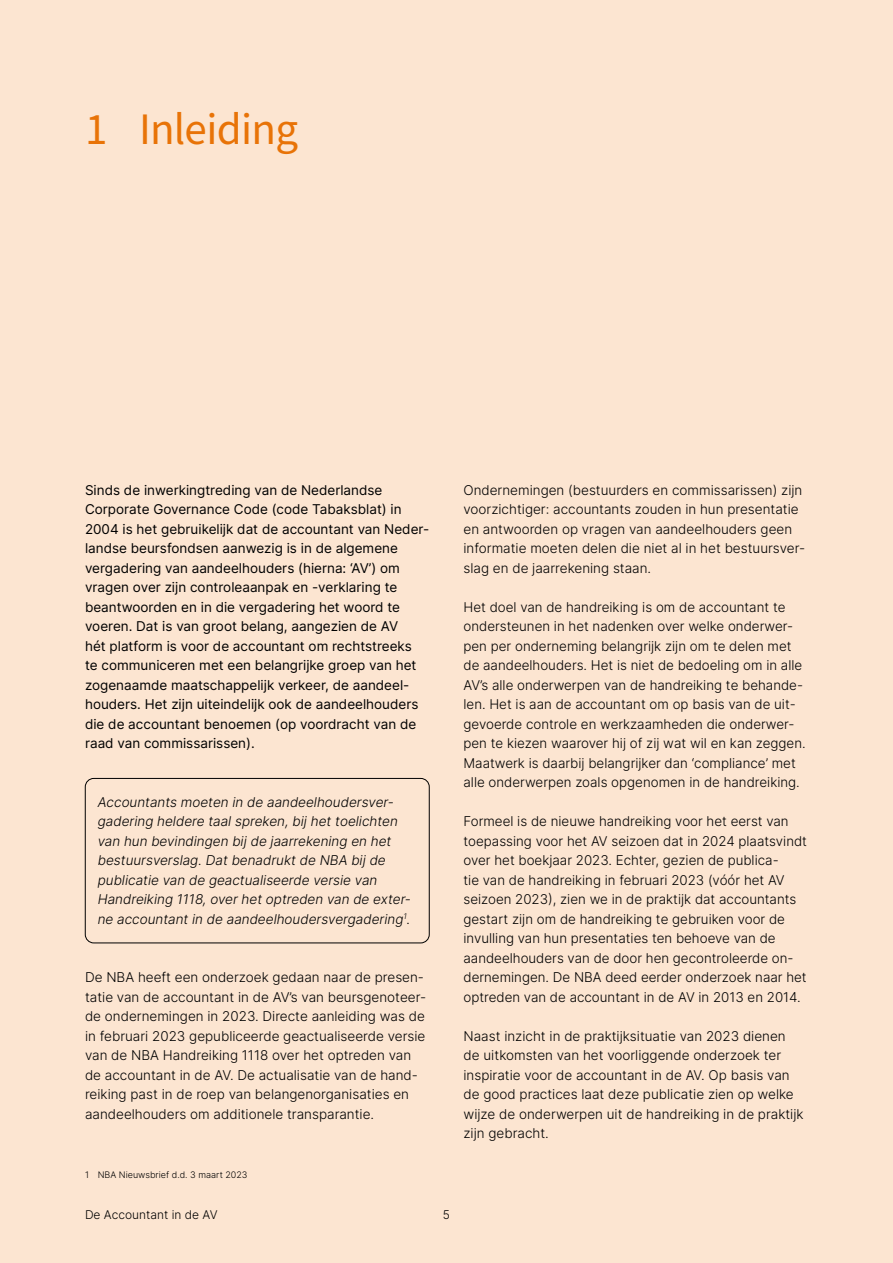
<style>
.page{position:relative;width:893px;height:1263px;background:#fce5d1}
.page>*{position:absolute;margin:0;border:0;box-sizing:border-box;transform-origin:0 0}
.t1{font:45px "Source Sans Pro";letter-spacing:-.015em;color:#e87307}
.t2{font:13.5px/19.5px "Inter";color:#000}
.t3{font:12px "Inter";color:#000}
.t4{font:9px "Inter";color:#000}
</style>
<div class="page">
<div style="left:85px;top:778px;width:344px;height:165px;border:1px solid #000;border-radius:9px"></div>
<h1 class="t1" style="left:85px;top:99px;width:214px">1 Inleiding</h1>
<p class="t2" style="left:85px;top:480px;width:346px">Sinds de inwerkingtreding van de Nederlandse Corporate Governance Code (code Tabaksblat) in 2004 is het gebruikelijk dat de accountant van Neder&shy;landse beursfondsen aanwezig is in de algemene vergadering van aandeelhouders (hierna: ‘AV’) om vragen over zijn controleaanpak en -verklaring te beantwoorden en in die vergadering het woord te voeren. Dat is van groot belang, aangezien de AV<br>hét platform is voor de accountant om rechtstreeks<br>te communiceren met een belangrijke groep van het zogenaamde maatschappelijk verkeer, de aandeel&shy;houders. Het zijn uiteindelijk ook de aandeelhouders die de accountant benoemen (op voordracht van de raad van commissarissen).</p>
<p class="t2" style="left:98px;top:792px;width:315px">Accountants moeten in de aandeelhoudersver&shy;gadering heldere taal spreken, bij het toelichten van hun bevindingen bij de jaarrekening en het bestuursverslag. Dat benadrukt de NBA bij de publicatie van de geactualiseerde versie van Handreiking 1118, over het optreden van de exter&shy;ne accountant in de aandeelhoudersvergadering<sup>1</sup>.</p>
<p class="t2" style="left:85px;top:967px;width:343px">De NBA heeft een onderzoek gedaan naar de presen&shy;tatie van de accountant in de AV’s van beursgenoteer&shy;de ondernemingen in 2023. Directe aanleiding was de in februari 2023 gepubliceerde geactualiseerde versie van de NBA Handreiking 1118 over het optreden van de accountant in de AV. De actualisatie van de hand&shy;reiking past in de roep van belangenorganisaties en aandeelhouders om additionele transparantie.</p>
<p class="t4" style="left:85px;top:1168px;width:164px">1 NBA Nieuwsbrief d.d. 3 maart 2023</p>
<p class="t3" style="left:85px;top:1206px;width:134px">De Accountant in de AV</p>
<p class="t3" style="left:443px;top:1206px;width:9px">5</p>
<p class="t2" style="left:463px;top:480px;width:343px">Ondernemingen (bestuurders en commissarissen) zijn voorzichtiger: accountants zouden in hun presentatie en antwoorden op vragen van aandeelhouders geen informatie moeten delen die niet al in het bestuursver&shy;slag en de jaarrekening staan.</p>
<p class="t2" style="left:463px;top:597px;width:344px">Het doel van de handreiking is om de accountant te ondersteunen in het nadenken over welke onderwer&shy;pen per onderneming belangrijk zijn om te delen met de aandeelhouders. Het is niet de bedoeling om in alle AV’s alle onderwerpen van de handreiking te behande&shy;len. Het is aan de accountant om op basis van de uit&shy;gevoerde controle en werkzaamheden die onderwer&shy;pen te kiezen waarover hij of zij wat wil en kan zeggen.<br>Maatwerk is daarbij belangrijker dan ‘compliance’ met alle onderwerpen zoals opgenomen in de handreiking.</p>
<p class="t2" style="left:463px;top:811px;width:345px">Formeel is de nieuwe handreiking voor het eerst van toepassing voor het AV seizoen dat in 2024 plaatsvindt over het boekjaar 2023. Echter, gezien de publica-<br>tie van de handreiking in februari 2023 (vóór het AV seizoen 2023), zien we in de praktijk dat accountants gestart zijn om de handreiking te gebruiken voor de invulling van hun presentaties ten behoeve van de aandeelhouders van de door hen gecontroleerde on&shy;dernemingen. De NBA deed eerder onderzoek naar het optreden van de accountant in de AV in 2013 en 2014.</p>
<p class="t2" style="left:463px;top:1026px;width:342px">Naast inzicht in de praktijksituatie van 2023 dienen de uitkomsten van het voorliggende onderzoek ter inspiratie voor de accountant in de AV. Op basis van de good practices laat deze publicatie zien op welke wijze de onderwerpen uit de handreiking in de praktijk zijn gebracht.</p>
</div>
